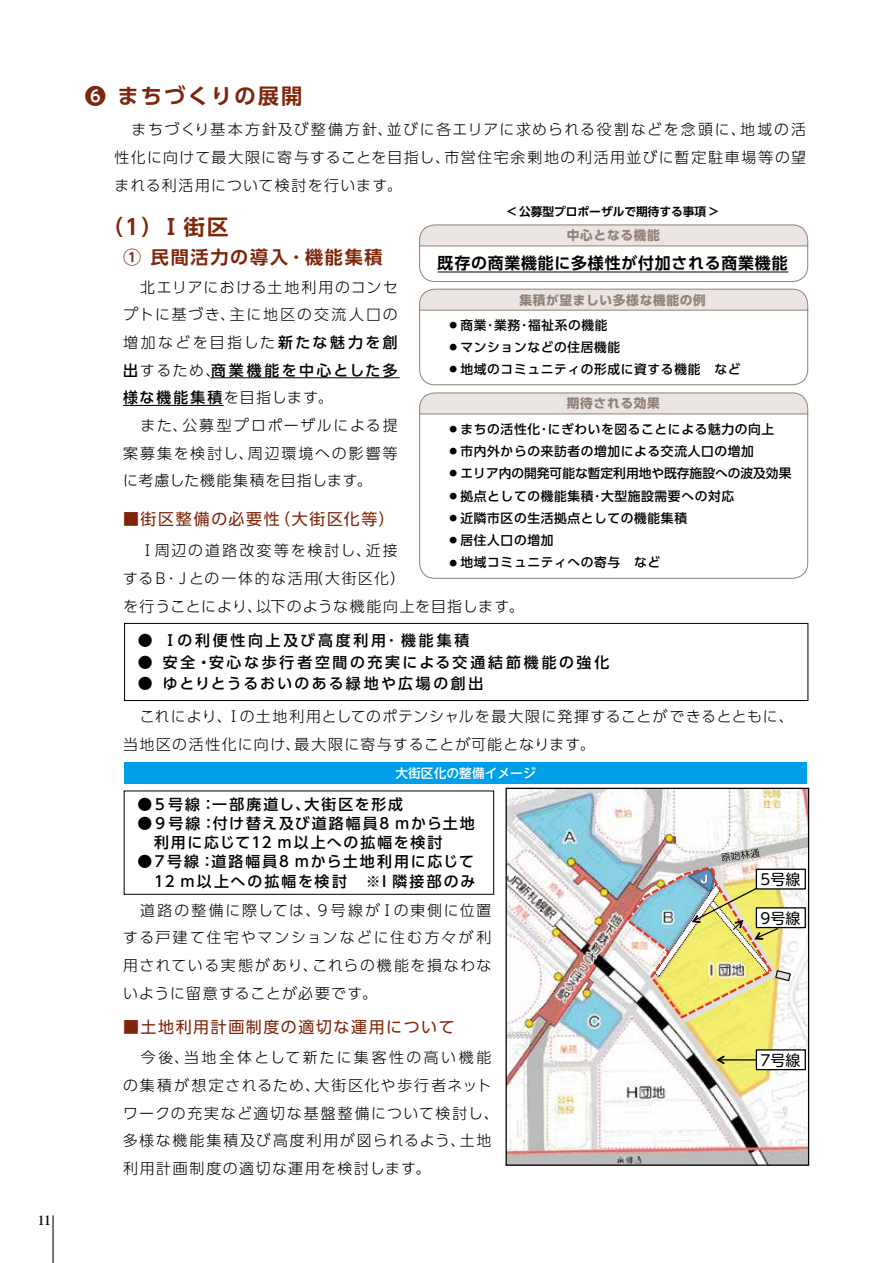
<style>
.page{position:relative;width:893px;height:1263px;background:#fff}
.page>*{position:absolute;margin:0;border:0;box-sizing:border-box;transform-origin:0 0}
.t1{font:700 21.3px "UD Shin Go Pro De";letter-spacing:.1em;color:#7f2509}
.t2{font:700 18px "UD Shin Go Pro De";letter-spacing:.1em;color:#7f2509}
.t3{font:15.9px "UD Shin Go Pro";letter-spacing:.1em;color:#7f2509}
.t4{font:700 15.9px "UD Shin Go Pro De";letter-spacing:.05em;color:#000}
.t5{font:15px "UD Shin M Go Pro";color:#000}
.t6{font:300 14.85px/27.6px "UD Shin Go Pro";letter-spacing:.105em;color:#000}
.t7{font:500 14.85px/19.2px "UD Shin Go Pro";letter-spacing:.14em;color:#000}
.t8{font:300 14.85px/27.6px "UD Shin Go Pro";letter-spacing:.075em;color:#000}
.t9{font:500 14.85px "UD Shin Go Pro";letter-spacing:.185em;color:#000}
.t10{font:500 14.85px/19.2px "UD Shin Go Pro";letter-spacing:.115em;color:#000}
.t11{font:500 12.75px "UD Shin Go Pro";letter-spacing:.05em;color:#000}
.t12{font:700 12.75px "UD Shin Go Pro";letter-spacing:.05em;color:#928178}
.t13{font:500 12.75px "UD Shin Go Pro";color:#000}
.t14{font:500 12.75px "UD Shin M Go Pro";color:#fff}
.t15{font:700 12.75px "Ryumin Pro";color:#000}
.t16{font:700 11.7px "UD Shin Go Pro De";color:#000}
.s1{font-weight:500}
</style>
<div class="page">
<hr style="left:53px;top:1215px;width:1px;height:48px;background:#000">
<hr style="left:210px;top:377px;width:190px;height:1px;background:#000">
<hr style="left:123px;top:405px;width:101px;height:1px;background:#000">
<svg style="left:419px;top:224px;width:390px;height:58px"></svg>
<svg style="left:419px;top:289px;width:390px;height:96px"></svg>
<svg style="left:419px;top:414px;width:389px;height:165px"></svg>
<svg style="left:419px;top:392px;width:390px;height:22px;background:#e3dedb"></svg>
<div style="left:124px;top:623px;width:684px;height:78px;border:1px solid #000"></div>
<div style="left:124px;top:762px;width:683px;height:22px;background:#00a0e9"></div>
<div style="left:124px;top:790px;width:370px;height:105px;border:1px solid #000"></div>
<img style="left:507px;top:790px;width:300px;height:374px">
<div style="left:505px;top:788px;width:304px;height:378px;border:1px solid #000"></div>
<img style="left:705px;top:841px;width:71px;height:8px">
<img style="left:624px;top:849px;width:168px;height:174px">
<hr style="left:718px;top:1059px;width:55px;height:1px;background:#040000">
<svg style="left:716px;top:1055px;width:9px;height:9px"></svg>
<div style="left:756px;top:1050px;width:49px;height:19px;background:#fff"></div>
<div style="left:756px;top:1049px;width:50px;height:21px;border:1px solid #000"></div>
<div style="left:756px;top:908px;width:49px;height:19px;background:#fff"></div>
<div style="left:756px;top:907px;width:50px;height:21px;border:1px solid #000"></div>
<div style="left:756px;top:869px;width:49px;height:20px;background:#fff"></div>
<div style="left:756px;top:869px;width:50px;height:20px;border:1px solid #000"></div>
<p class="t15" style="left:38px;top:1210px;width:14px">11</p>
<p class="t1" style="left:85px;top:78px;width:219px">❻ まちづくりの展開</p>
<p class="t6" style="left:115px;top:115px;width:693px;text-align:justify">　まちづくり基本方針及び整備方針、並びに各エリアに求められる役割などを念頭に、地域の活性化に向けて最大限に寄与することを目指し、市営住宅余剰地の利活用並びに暫定駐車場等の望まれる利活用について検討を行います。</p>
<p class="t1" style="left:102px;top:209px;width:128px">（1）Ⅰ街区</p>
<p class="t2" style="left:123px;top:242px;width:261px">① 民間活力の導入･ 機能集積</p>
<p class="t6" style="left:123px;top:273px;width:276px">　北エリアにおける土地利用のコンセプトに基づき、主に地区の交流人口の増加などを目指した<span class="s1">新たな魅力を創出</span>するため、<span class="s1">商業機能を中心とした多様な機能集積</span>を目指します。<br>　また、公募型プロポーザルによる提案募集を検討し、周辺環境への影響等に考慮した機能集積を目指します。</p>
<p class="t3" style="left:123px;top:506px;width:273px">■街区整備の必要性（大街区化等）</p>
<p class="t6" style="left:123px;top:536px;width:402px">　Ⅰ周辺の道路改変等を検討し、近接<br>するＢ･Ｊとの一体的な活用（大街区化）<br>を行うことにより、以下のような機能向上を目指します。</p>
<p class="t16" style="left:507px;top:202px;width:213px">&lt; 公募型プロポーザルで期待する事項 &gt;</p>
<p class="t12" style="left:567px;top:225px;width:94px">中心となる機能</p>
<p class="t4" style="left:438px;top:250px;width:351px">既存の商業機能に多様性が付加される商業機能</p>
<p class="t12" style="left:519px;top:289px;width:188px">集積が望ましい多様な機能の例</p>
<p class="t11" style="left:450px;top:315px;width:159px"><sup>●</sup> 商業･業務･福祉系の機能</p>
<p class="t11" style="left:450px;top:337px;width:172px"><sup>●</sup> マンションなどの住居機能</p>
<p class="t11" style="left:450px;top:359px;width:292px"><sup>●</sup> 地域のコミュニティの形成に資する機能　など</p>
<p class="t12" style="left:567px;top:393px;width:94px">期待される効果</p>
<p class="t11" style="left:450px;top:419px;width:326px"><sup>●</sup> まちの活性化･にぎわいを図ることによる魅力の向上</p>
<p class="t11" style="left:450px;top:441px;width:306px"><sup>●</sup> 市内外からの来訪者の増加による交流人口の増加</p>
<p class="t13" style="left:450px;top:463px;width:343px"><sup>●</sup> エリア内の開発可能な暫定利用地や既存施設への波及効果</p>
<p class="t11" style="left:450px;top:485px;width:286px"><sup>●</sup> 拠点としての機能集積･大型施設需要への対応</p>
<p class="t11" style="left:450px;top:508px;width:239px"><sup>●</sup> 近隣市区の生活拠点としての機能集積</p>
<p class="t11" style="left:450px;top:530px;width:105px"><sup>●</sup> 居住人口の増加</p>
<p class="t11" style="left:450px;top:552px;width:212px"><sup>●</sup> 地域コミュニティへの寄与　など</p>
<p class="t9" style="left:138px;top:629px;width:333px">● Ⅰの利便性向上及び高度利用･機能集積</p>
<p class="t9" style="left:138px;top:650px;width:473px">● 安全・安心な歩行者空間の充実による交通結節機能の強化</p>
<p class="t7" style="left:138px;top:673px;width:347px">● ゆとりとうるおいのある緑地や広場の創出</p>
<p class="t8" style="left:123px;top:702px;width:672px">　これにより、Ⅰの土地利用としてのポテンシャルを最大限に発揮することができるとともに、当地区の活性化に向け、最大限に寄与することが可能となります。</p>
<p class="t14" style="left:395px;top:763px;width:142px">大街区化の整備イメージ</p>
<p class="t7" style="left:137px;top:794px;width:267px">●５号線：一部廃道し、大街区を形成</p>
<p class="t10" style="left:137px;top:813px;width:339px">●９号線：付け替え及び道路幅員8 ｍから土地　利用に応じて12 ｍ以上への拡幅を検討</p>
<p class="t7" style="left:137px;top:852px;width:339px">●７号線：道路幅員8 ｍから土地利用に応じて　12 ｍ以上への拡幅を検討　※I 隣接部のみ</p>
<p class="t6" style="left:123px;top:896px;width:370px;text-align:justify">　道路の整備に際しては、９号線がⅠの東側に位置する戸建て住宅やマンションなどに住む方々が利用されている実態があり、これらの機能を損なわないように留意することが必要です。</p>
<p class="t3" style="left:123px;top:1013px;width:333px">■土地利用計画制度の適切な運用について</p>
<p class="t6" style="left:123px;top:1043px;width:377px">　今後、当地全体として新たに集客性の高い機能の集積が想定されるため、大街区化や歩行者ネットワークの充実など適切な基盤整備について検討し、多様な機能集積及び高度利用が図られるよう、土地利用計画制度の適切な運用を検討します。</p>
<p class="t5" style="left:761px;top:867px;width:41px">5号線</p>
<p class="t5" style="left:761px;top:906px;width:41px">9号線</p>
<p class="t5" style="left:761px;top:1048px;width:41px">7号線</p>
</div>
